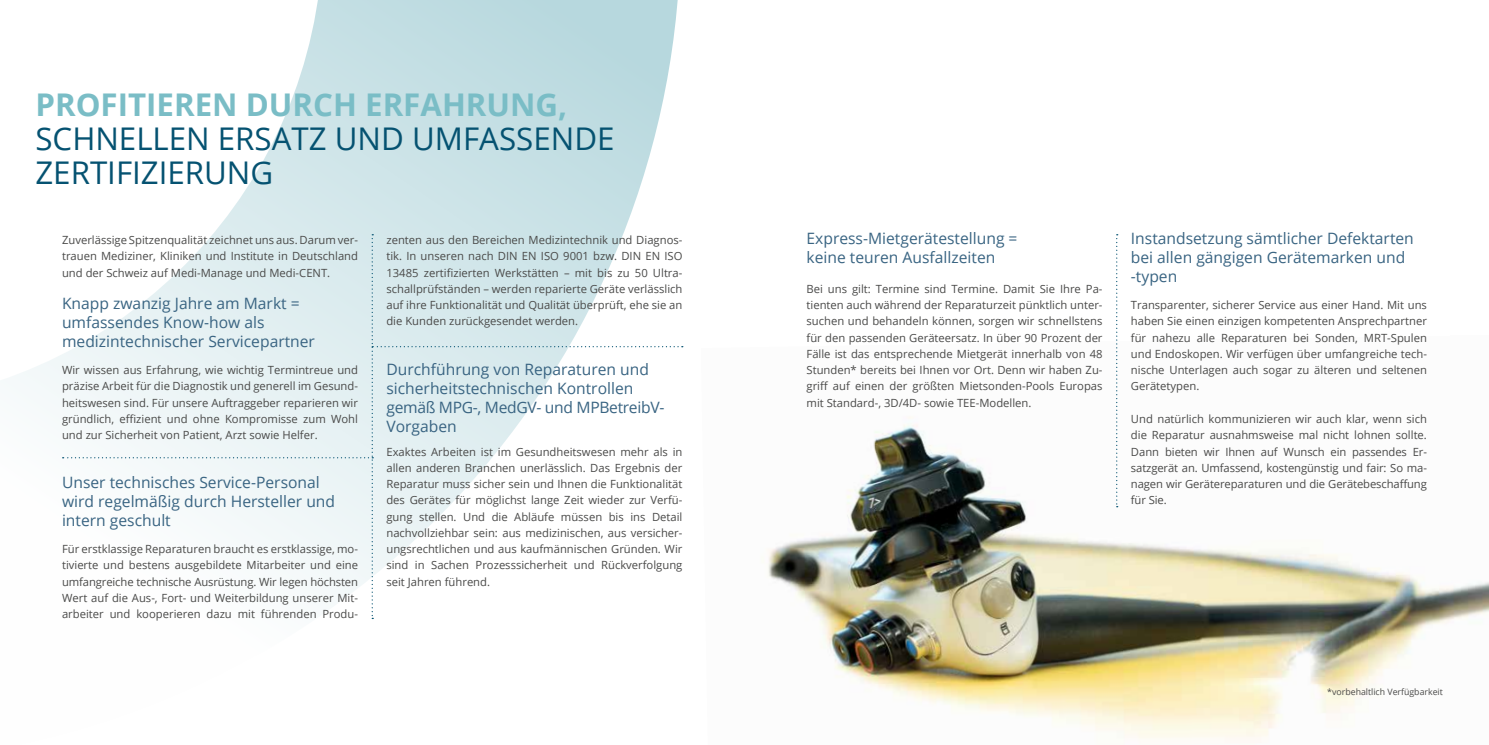
<style>
.page{position:relative;width:1489px;height:745px;background:#fff}
.page>*{position:absolute;margin:0;border:0;box-sizing:border-box;transform-origin:0 0}
.t1{font:31.25px/33.8px "Open Sans";color:#055271}
.t2{font:700 31.25px "Open Sans";color:#7abdc6}
.t3{font:15.62px/18.8px "Open Sans";color:#396482}
.t4{font:11.25px/16.2px "Open Sans";color:#4a4a49;text-align:justify}
.t5{font:8.75px "Open Sans";color:#4a4a49}
</style>
<div class="page">
<img style="left:768px;top:335px;width:720px;height:404px">
<svg style="left:13px;top:0;width:665px;height:620px"></svg>
<svg style="left:63px;top:234px;width:619px;height:384px"></svg>
<svg style="left:1116px;top:234px;width:1px;height:273px"></svg>
<h1 class="t2" style="left:35px;top:83px;width:533px">PROFITIEREN DURCH ERFAHRUNG,</h1>
<h1 class="t1" style="left:35px;top:121px;width:580px">SCHNELLEN ERSATZ UND UMFASSENDE<br>ZERTIFIZIERUNG</h1>
<p class="t4" style="left:62px;top:231px;width:297px">Zuverlässige Spitzenqualität zeichnet uns aus. Darum ver&shy;trauen Mediziner, Kliniken und Institute in Deutschland und der Schweiz auf Medi-Manage und Medi-CENT.</p>
<h2 class="t3" style="left:62px;top:293px;width:254px">Knapp zwanzig Jahre am Markt = umfassendes Know-how als medizintechnischer Servicepartner</h2>
<p class="t4" style="left:62px;top:361px;width:297px">Wir wissen aus Erfahrung, wie wichtig Termintreue und präzise Arbeit für die Diagnostik und generell im Gesund&shy;heitswesen sind. Für unsere Auftraggeber reparieren wir gründlich, effizient und ohne Kompromisse zum Wohl und zur Sicherheit von Patient, Arzt sowie Helfer.</p>
<h2 class="t3" style="left:62px;top:472px;width:274px">Unser technisches Service-Personal wird regelmäßig durch Hersteller und intern geschult</h2>
<p class="t4" style="left:62px;top:540px;width:297px">Für erstklassige Reparaturen braucht es erstklassige, mo&shy;tivierte und bestens ausgebildete Mitarbeiter und eine umfangreiche technische Ausrüstung. Wir legen höchsten Wert auf die Aus-, Fort- und Weiterbildung unserer Mit&shy;arbeiter und kooperieren dazu mit führenden Produ-</p>
<p class="t4" style="left:386px;top:231px;width:297px">zenten aus den Bereichen Medizintechnik und Diagnos&shy;tik. In unseren nach DIN EN ISO 9001 bzw. DIN EN ISO 13485 zertifizierten Werkstätten – mit bis zu 50 Ultra&shy;schallprüfständen – werden reparierte Geräte verlässlich auf ihre Funktionalität und Qualität überprüft, ehe sie an die Kunden zurückgesendet werden.</p>
<h2 class="t3" style="left:386px;top:360px;width:279px">Durchführung von Reparaturen und sicherheitstechnischen Kontrollen gemäß MPG-, MedGV- und MPBetreibV-<br>Vorgaben</h2>
<p class="t4" style="left:386px;top:443px;width:297px">Exaktes Arbeiten ist im Gesundheitswesen mehr als in allen anderen Branchen unerlässlich. Das Ergebnis der Reparatur muss sicher sein und Ihnen die Funktionalität des Gerätes für möglichst lange Zeit wieder zur Verfü&shy;gung stellen. Und die Abläufe müssen bis ins Detail nachvollziehbar sein: aus medizinischen, aus versicher&shy;ungsrechtlichen und aus kaufmännischen Gründen. Wir sind in Sachen Prozesssicherheit und Rückverfolgung seit Jahren führend.</p>
<h2 class="t3" style="left:806px;top:228px;width:212px">Express-Mietgerätestellung = keine teuren Ausfallzeiten</h2>
<p class="t4" style="left:806px;top:280px;width:297px">Bei uns gilt: Termine sind Termine. Damit Sie Ihre Pa&shy;tienten auch während der Reparaturzeit pünktlich unter&shy;suchen und behandeln können, sorgen wir schnellstens für den passenden Geräteersatz. In über 90 Prozent der Fälle ist das entsprechende Mietgerät innerhalb von 48<br>Stunden* bereits bei Ihnen vor Ort. Denn wir haben Zu&shy;griff auf einen der größten Mietsonden-Pools Europas mit Standard-, 3D/4D- sowie TEE-Modellen.</p>
<h2 class="t3" style="left:1130px;top:228px;width:284px">Instandsetzung sämtlicher Defektarten bei allen gängigen Gerätemarken und -typen</h2>
<p class="t4" style="left:1130px;top:296px;width:297px">Transparenter, sicherer Service aus einer Hand. Mit uns haben Sie einen einzigen kompetenten Ansprechpartner für nahezu alle Reparaturen bei Sonden, MRT-Spulen und Endoskopen. Wir verfügen über umfangreiche tech&shy;nische Unterlagen auch sogar zu älteren und seltenen Gerätetypen.</p>
<p class="t4" style="left:1130px;top:410px;width:297px">Und natürlich kommunizieren wir auch klar, wenn sich die Reparatur ausnahmsweise mal nicht lohnen sollte.<br>Dann bieten wir Ihnen auf Wunsch ein passendes Er&shy;satzgerät an. Umfassend, kostengünstig und fair: So ma&shy;nagen wir Gerätereparaturen und die Gerätebeschaffung für Sie.</p>
<p class="t5" style="left:1327px;top:685px;width:117px">*vorbehaltlich Verfügbarkeit</p>
</div>
